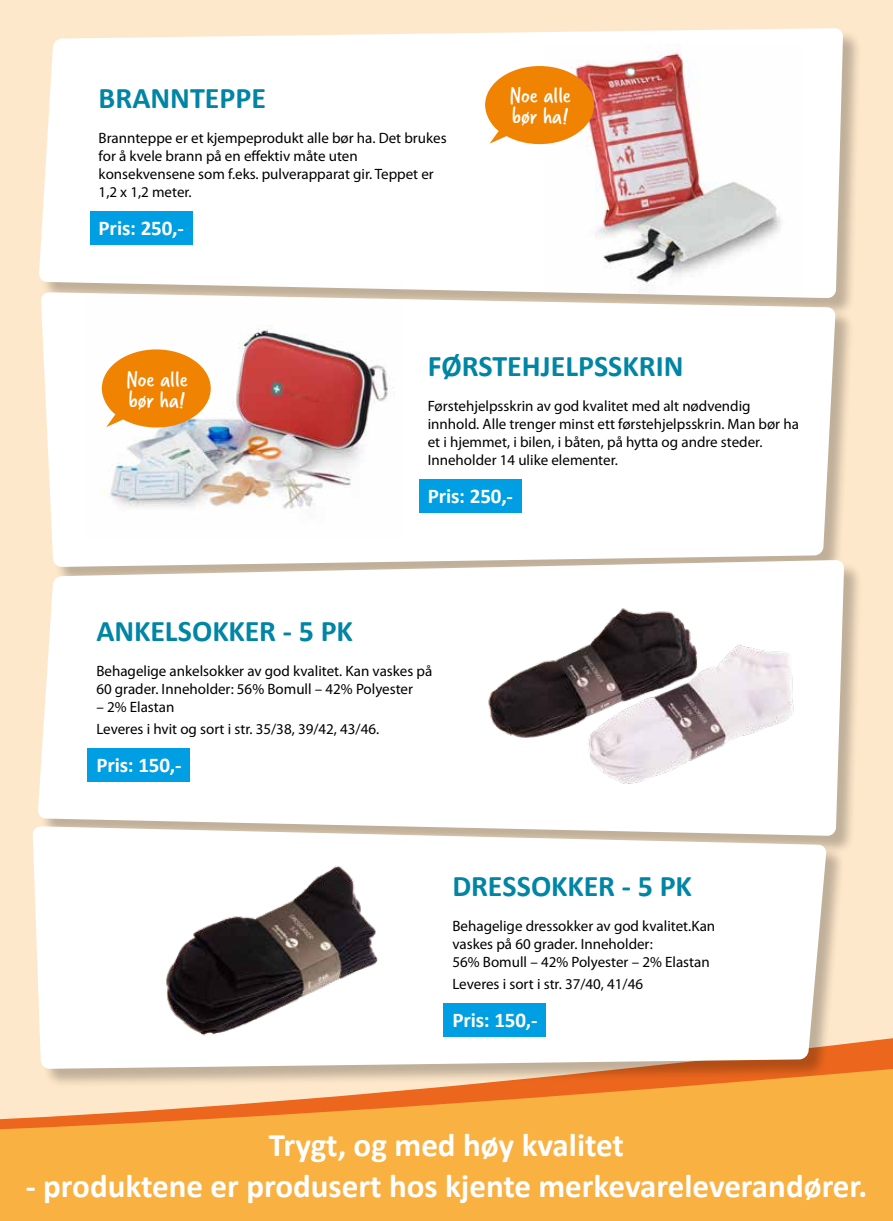
<style>
.page{position:relative;width:893px;height:1221px;background:#fff}
.page>*{position:absolute;margin:0;border:0;box-sizing:border-box;transform-origin:0 0}
.t1{font:700 33px "Calibri";color:#fff}
.t2{font:700 30px "Calibri";color:#0085a4}
.t3{font:24px/21px "Verveine";color:#fff}
.t4{font:700 21px "Calibri";color:#fff}
.t5{font:15px/18px "Myriad Pro";color:#000}
</style>
<div class="page">
<div style="left:0;top:0;width:893px;height:1220px;background:#fee8cb"></div>
<svg style="left:0;top:1057px;width:893px;height:163px;background:#f8af49"></svg>
<div style="left:41px;top:30px;width:821px;height:288px;background:#000;opacity:.25"></div>
<div style="left:39px;top:28px;width:804px;height:266px;background:#fff"></div>
<div style="left:43px;top:294px;width:812px;height:292px;background:#000;opacity:.25"></div>
<div style="left:41px;top:292px;width:794px;height:268px;background:#fff"></div>
<div style="left:40px;top:561px;width:824px;height:294px;background:#000;opacity:.25"></div>
<div style="left:38px;top:560px;width:806px;height:267px;background:#fff"></div>
<div style="left:34px;top:827px;width:811px;height:261px;background:#000;opacity:.25"></div>
<svg style="left:33px;top:826px;width:794px;height:242px;background:#f9f7f4"></svg>
<div style="left:419px;top:479px;width:102px;height:33px;background:#009fe3"></div>
<img style="left:545px;top:45px;width:257px;height:250px">
<img style="left:85px;top:283px;width:317px;height:256px">
<div style="left:90px;top:211px;width:102px;height:34px;background:#009fe3"></div>
<div style="left:88px;top:748px;width:102px;height:33px;background:#009fe3"></div>
<div style="left:444px;top:1002px;width:102px;height:34px;background:#009fe3"></div>
<img style="left:470px;top:603px;width:332px;height:187px">
<img style="left:110px;top:858px;width:332px;height:187px">
<svg style="left:102px;top:349px;width:109px;height:78px;background:#f19b34"></svg>
<svg style="left:485px;top:66px;width:109px;height:78px;background:#f0942d"></svg>
<h2 class="t2" style="left:99px;top:79px;width:169px">BRANNTEPPE</h2>
<p class="t5" style="left:99px;top:130px;width:349px">Brannteppe er et kjempeprodukt alle bør ha. Det brukes for å kvele brann på en effektiv måte uten konsekvensene som f.eks. pulverapparat gir. Teppet er 1,2 x 1,2 meter.</p>
<h3 class="t4" style="left:99px;top:215px;width:87px">Pris: 250,-</h3>
<h3 class="t3" style="left:510px;top:85px;width:63px">Noe alle bør ha!</h3>
<h3 class="t3" style="left:126px;top:369px;width:63px">Noe alle bør ha!</h3>
<h2 class="t2" style="left:428px;top:347px;width:257px">FØRSTEHJELPSSKRIN</h2>
<p class="t5" style="left:428px;top:397px;width:373px">Førstehjelpsskrin av god kvalitet med alt nødvendig innhold. Alle trenger minst ett førstehjelpsskrin. Man bør ha et i hjemmet, i bilen, i båten, på hytta og andre steder.<br>Inneholder 14 ulike elementer.</p>
<h3 class="t4" style="left:428px;top:482px;width:87px">Pris: 250,-</h3>
<h2 class="t2" style="left:96px;top:612px;width:258px">ANKELSOKKER - 5 PK</h2>
<p class="t5" style="left:96px;top:662px;width:337px">Behagelige ankelsokker av god kvalitet. Kan vaskes på<br>60 grader. Inneholder: 56% Bomull – 42% Polyester</p>
<p class="t5" style="left:96px;top:696px;width:284px;line-height:22.2px">– 2% Elastan<br>Leveres i hvit og sort i str. 35/38, 39/42, 43/46.</p>
<h3 class="t4" style="left:96px;top:752px;width:87px">Pris: 150,-</h3>
<h2 class="t2" style="left:452px;top:866px;width:241px">DRESSOKKER - 5 PK</h2>
<p class="t5" style="left:452px;top:916px;width:264px">Behagelige dressokker av god kvalitet.Kan vaskes på 60 grader. Inneholder:<br>56% Bomull – 42% Polyester – 2% Elastan</p>
<p class="t5" style="left:452px;top:975px;width:192px">Leveres i sort i str. 37/40, 41/46</p>
<h3 class="t4" style="left:452px;top:1006px;width:87px">Pris: 150,-</h3>
<h1 class="t1" style="left:269px;top:1123px;width:357px">Trygt, og med høy kvalitet</h1>
<h1 class="t1" style="left:26px;top:1164px;width:843px">- produktene er produsert hos kjente merkevareleverandører.</h1>
</div>
